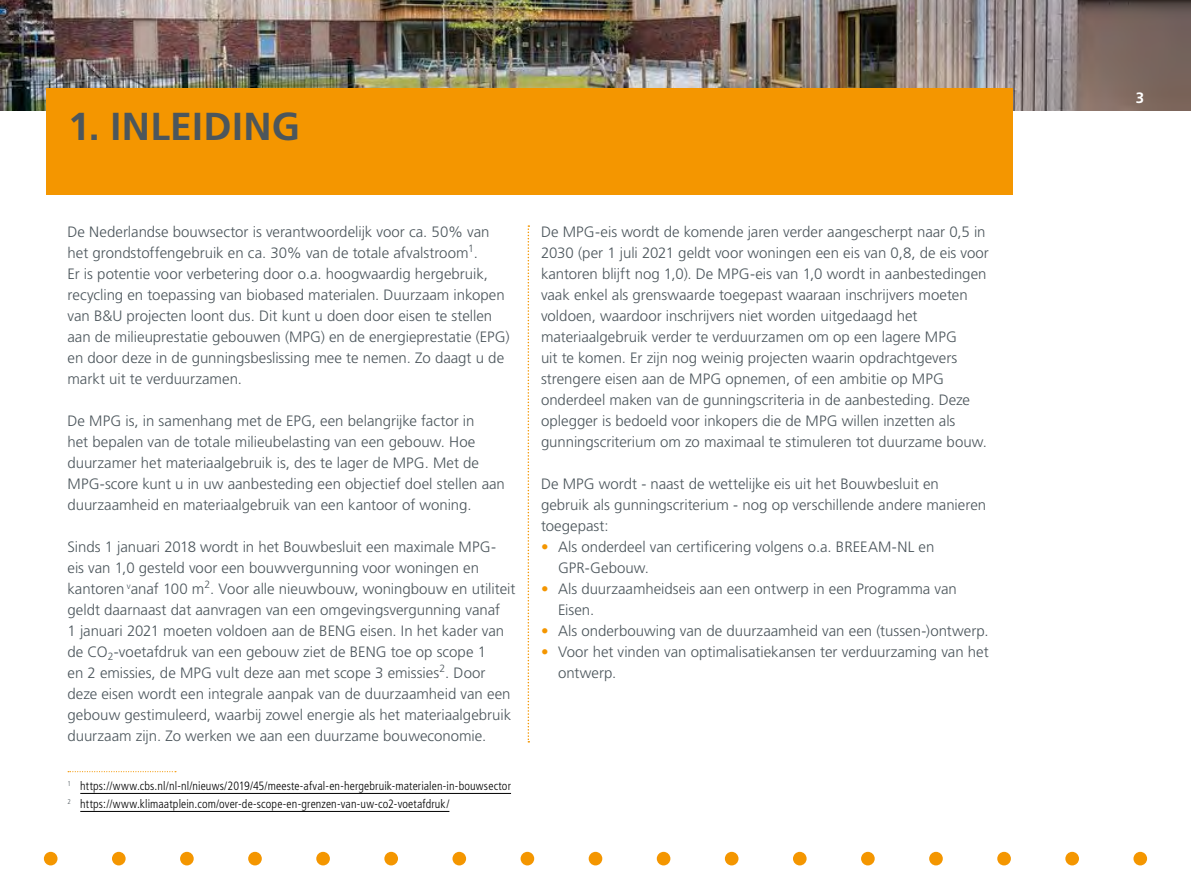
<style>
.page{position:relative;width:1191px;height:893px;background:#fff}
.page>*{position:absolute;margin:0;border:0;box-sizing:border-box;transform-origin:0 0}
.H2_Hoofdstuk_Kop{font:700 39px "Frutiger LT Std";letter-spacing:.01em;color:#4c565c}
.P_Broodtekst{font:300 15px/21px "Frutiger LT Std";color:#4c565c}
.t1{font:700 15px "Frutiger LT Std";color:#fff}
.voetnoot{font:300 condensed 12px "Frutiger LT Std";letter-spacing:.01em;color:#000}
.s1{color:#f49600}
</style>
<div class="page">
<div style="left:44px;top:852px;width:13px;height:13px;background:#f49600;border-radius:50%"></div>
<div style="left:112px;top:852px;width:14px;height:13px;background:#f49600;border-radius:50%"></div>
<div style="left:180px;top:852px;width:14px;height:13px;background:#f49600;border-radius:50%"></div>
<div style="left:248px;top:852px;width:14px;height:13px;background:#f49600;border-radius:50%"></div>
<div style="left:316px;top:852px;width:14px;height:13px;background:#f49600;border-radius:50%"></div>
<div style="left:384px;top:852px;width:14px;height:13px;background:#f49600;border-radius:50%"></div>
<div style="left:452px;top:852px;width:14px;height:13px;background:#f49600;border-radius:50%"></div>
<div style="left:520px;top:852px;width:14px;height:13px;background:#f49600;border-radius:50%"></div>
<div style="left:588px;top:852px;width:14px;height:13px;background:#f49600;border-radius:50%"></div>
<div style="left:657px;top:852px;width:13px;height:13px;background:#f49600;border-radius:50%"></div>
<div style="left:725px;top:852px;width:13px;height:13px;background:#f49600;border-radius:50%"></div>
<div style="left:793px;top:852px;width:13px;height:13px;background:#f49600;border-radius:50%"></div>
<div style="left:861px;top:852px;width:13px;height:13px;background:#f49600;border-radius:50%"></div>
<div style="left:929px;top:852px;width:13px;height:13px;background:#f49600;border-radius:50%"></div>
<div style="left:997px;top:852px;width:14px;height:13px;background:#f49600;border-radius:50%"></div>
<div style="left:1065px;top:852px;width:14px;height:13px;background:#f49600;border-radius:50%"></div>
<div style="left:1133px;top:852px;width:14px;height:13px;background:#f49600;border-radius:50%"></div>
<img style="left:0;top:0;width:1191px;height:111px">
<div style="left:47px;top:88px;width:966px;height:107px;background:#f49600"></div>
<svg style="left:527px;top:225px;width:2px;height:518px"></svg>
<svg style="left:68px;top:771px;width:108px;height:1px"></svg>
<hr style="left:80px;top:793px;width:431px;height:1px;background:#000">
<hr style="left:80px;top:811px;width:369px;height:1px;background:#000">
<h2 class="H2_Hoofdstuk_Kop" style="left:68px;top:103px;width:233px">1. INLEIDING</h2>
<p class="P_Broodtekst" style="left:67px;top:221px;width:443px">De Nederlandse bouwsector is verantwoordelijk voor ca. 50% van het grondstoffengebruik en ca. 30% van de totale afvalstroom<sup>1</sup>.<br>Er is potentie voor verbetering door o.a. hoogwaardig hergebruik, recycling en toepassing van biobased materialen. Duurzaam inkopen van B&amp;U projecten loont dus. Dit kunt u doen door eisen te stellen aan de milieuprestatie gebouwen (MPG) en de energieprestatie (EPG) en door deze in de gunningsbeslissing mee te nemen. Zo daagt u de markt uit te verduurzamen.</p>
<p class="P_Broodtekst" style="left:67px;top:410px;width:439px">De MPG is, in samenhang met de EPG, een belangrijke factor in<br>het bepalen van de totale milieubelasting van een gebouw. Hoe duurzamer het materiaalgebruik is, des te lager de MPG. Met de MPG-score kunt u in uw aanbesteding een objectief doel stellen aan duurzaamheid en materiaalgebruik van een kantoor of woning.</p>
<p class="P_Broodtekst" style="left:67px;top:536px;width:449px">Sinds 1 januari 2018 wordt in het Bouwbesluit een maximale MPG&shy;eis van 1,0 gesteld voor een bouwvergunning voor woningen en kantoren <sup>v</sup>anaf 100 m<sup>2</sup>. Voor alle nieuwbouw, woningbouw en utiliteit geldt daarnaast dat aanvragen van een omgevingsvergunning vanaf<br>1 januari 2021 moeten voldoen aan de BENG eisen. In het kader van de CO<sub>2</sub>-voetafdruk van een gebouw ziet de BENG toe op scope 1<br>en 2 emissies, de MPG vult deze aan met scope 3 emissies<sup>2</sup>. Door deze eisen wordt een integrale aanpak van de duurzaamheid van een gebouw gestimuleerd, waarbij zowel energie als het materiaalgebruik duurzaam zijn. Zo werken we aan een duurzame bouweconomie.</p>
<p class="voetnoot" style="left:68px;top:779px;width:445px"><sup>1</sup> https://www.cbs.nl/nl-nl/nieuws/2019/45/meeste-afval-en-hergebruik-materialen-in-bouwsector</p>
<p class="voetnoot" style="left:68px;top:797px;width:383px"><sup>2</sup> https://www.klimaatplein.com/over-de-scope-en-grenzen-van-uw-co2-voetafdruk/</p>
<p class="P_Broodtekst" style="left:541px;top:221px;width:449px">De MPG-eis wordt de komende jaren verder aangescherpt naar 0,5 in 2030 (per 1 juli 2021 geldt voor woningen een eis van 0,8, de eis voor kantoren blijft nog 1,0). De MPG-eis van 1,0 wordt in aanbestedingen vaak enkel als grenswaarde toegepast waaraan inschrijvers moeten voldoen, waardoor inschrijvers niet worden uitgedaagd het materiaalgebruik verder te verduurzamen om op een lagere MPG<br>uit te komen. Er zijn nog weinig projecten waarin opdrachtgevers strengere eisen aan de MPG opnemen, of een ambitie op MPG onderdeel maken van de gunningscriteria in de aanbesteding. Deze oplegger is bedoeld voor inkopers die de MPG willen inzetten als gunningscriterium om zo maximaal te stimuleren tot duurzame bouw.</p>
<p class="P_Broodtekst" style="left:541px;top:473px;width:446px">De MPG wordt - naast de wettelijke eis uit het Bouwbesluit en gebruik als gunningscriterium - nog op verschillende andere manieren toegepast:</p>
<p class="P_Broodtekst" style="left:558px;top:536px;width:378px;text-indent:-17px"><span class="s1">•</span> Als onderdeel van certificering volgens o.a. BREEAM-NL en<br>GPR-Gebouw.</p>
<p class="P_Broodtekst" style="left:558px;top:578px;width:400px;text-indent:-17px"><span class="s1">•</span> Als duurzaamheidseis aan een ontwerp in een Programma van<br>Eisen.</p>
<p class="P_Broodtekst" style="left:541px;top:620px;width:449px"><span class="s1">•</span> Als onderbouwing van de duurzaamheid van een (tussen-)ontwerp.</p>
<p class="P_Broodtekst" style="left:558px;top:641px;width:432px;text-indent:-17px"><span class="s1">•</span> Voor het vinden van optimalisatiekansen ter verduurzaming van het ontwerp.</p>
<p class="t1" style="left:1135px;top:89px;width:10px">3</p>
</div>
